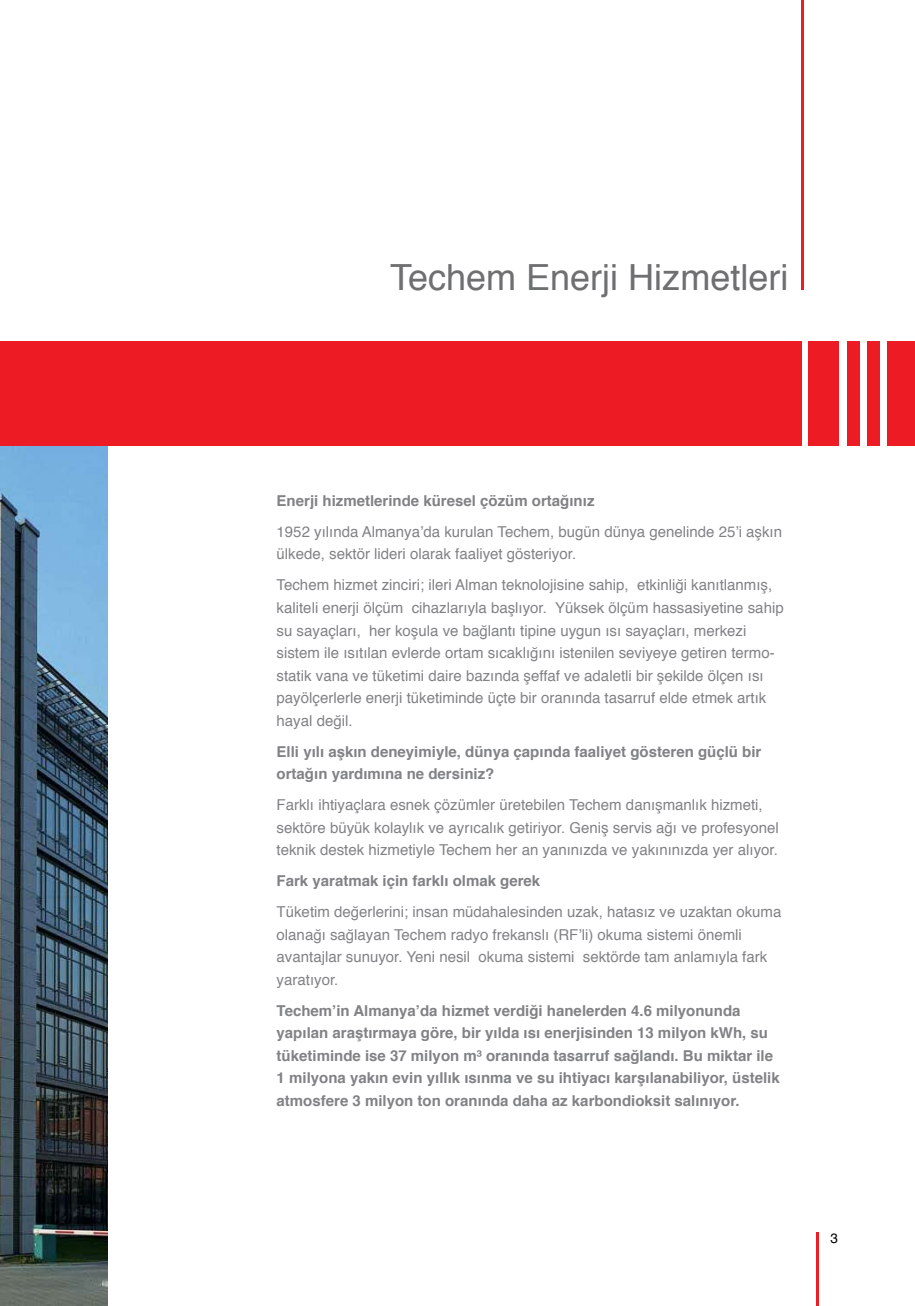
<style>
.page{position:relative;width:915px;height:1306px;background:#fff}
.page>*{position:absolute;margin:0;border:0;box-sizing:border-box;transform-origin:0 0}
.t1{font:36px "Helvetica";color:#6d6f71}
.t2{font:15px/22.5px "Helvetica";color:#808285}
.t3{font:700 15px/22.5px "Helvetica";color:#808285}
.t4{font:13.5px "Helvetica";color:#000}
</style>
<div class="page">
<div style="left:808px;top:341px;width:30px;height:105px;background:#ed1c24"></div>
<div style="left:0;top:341px;width:800px;height:105px;background:#ed1c24"></div>
<div style="left:846px;top:341px;width:13px;height:105px;background:#ed1c24"></div>
<div style="left:866px;top:341px;width:13px;height:105px;background:#ed1c24"></div>
<div style="left:887px;top:341px;width:27px;height:105px;background:#ed1c24"></div>
<hr style="left:801px;top:1px;width:2px;height:289px;background:#ed1c24">
<hr style="left:816px;top:1232px;width:2px;height:73px;background:#ed1c24">
<img style="left:0;top:446px;width:108px;height:859px">
<h1 class="t1" style="left:390px;top:246px;width:400px">Techem Enerji Hizmetleri</h1>
<p class="t3" style="left:276px;top:488px;width:319px">Enerji hizmetlerinde küresel çözüm ortağınız</p>
<p class="t2" style="left:276px;top:520px;width:507px">1952 yılında Almanya’da kurulan Techem, bugün dünya genelinde 25’i aşkın ülkede, sektör lideri olarak faaliyet gösteriyor.</p>
<p class="t2" style="left:276px;top:573px;width:508px">Techem hizmet zinciri; ileri Alman teknolojisine sahip, etkinliği kanıtlanmış, kaliteli enerji ölçüm cihazlarıyla başlıyor. Yüksek ölçüm hassasiyetine sahip su sayaçları, her koşula ve bağlantı tipine uygun ısı sayaçları, merkezi sistem ile ısıtılan evlerde ortam sıcaklığını istenilen seviyeye getiren termo&shy;statik vana ve tüketimi daire bazında şeffaf ve adaletli bir şekilde ölçen ısı payölçerlerle enerji tüketiminde üçte bir oranında tasarruf elde etmek artık hayal değil.</p>
<p class="t3" style="left:276px;top:739px;width:486px">Elli yılı aşkın deneyimiyle, dünya çapında faaliyet gösteren güçlü bir ortağın yardımına ne dersiniz?</p>
<p class="t2" style="left:276px;top:793px;width:503px">Farklı ihtiyaçlara esnek çözümler üretebilen Techem danışmanlık hizmeti, sektöre büyük kolaylık ve ayrıcalık getiriyor. Geniş servis ağı ve profesyonel teknik destek hizmetiyle Techem her an yanınızda ve yakınınızda yer alıyor.</p>
<p class="t3" style="left:276px;top:868px;width:265px">Fark yaratmak için farklı olmak gerek</p>
<p class="t2" style="left:276px;top:900px;width:506px">Tüketim değerlerini; insan müdahalesinden uzak, hatasız ve uzaktan okuma olanağı sağlayan Techem radyo frekanslı (RF’li) okuma sistemi önemli avantajlar sunuyor. Yeni nesil okuma sistemi sektörde tam anlamıyla fark yaratıyor.</p>
<p class="t3" style="left:276px;top:998px;width:504px">Techem’in Almanya’da hizmet verdiği hanelerden 4.6 milyonunda yapılan araştırmaya göre, bir yılda ısı enerjisinden 13 milyon kWh, su tüketiminde ise 37 milyon m³ oranında tasarruf sağlandı. Bu miktar ile 1 milyona yakın evin yıllık ısınma ve su ihtiyacı karşılanabiliyor, üstelik atmosfere 3 milyon ton oranında daha az karbondioksit salınıyor.</p>
<p class="t4" style="left:830px;top:1226px;width:9px">3</p>
</div>
